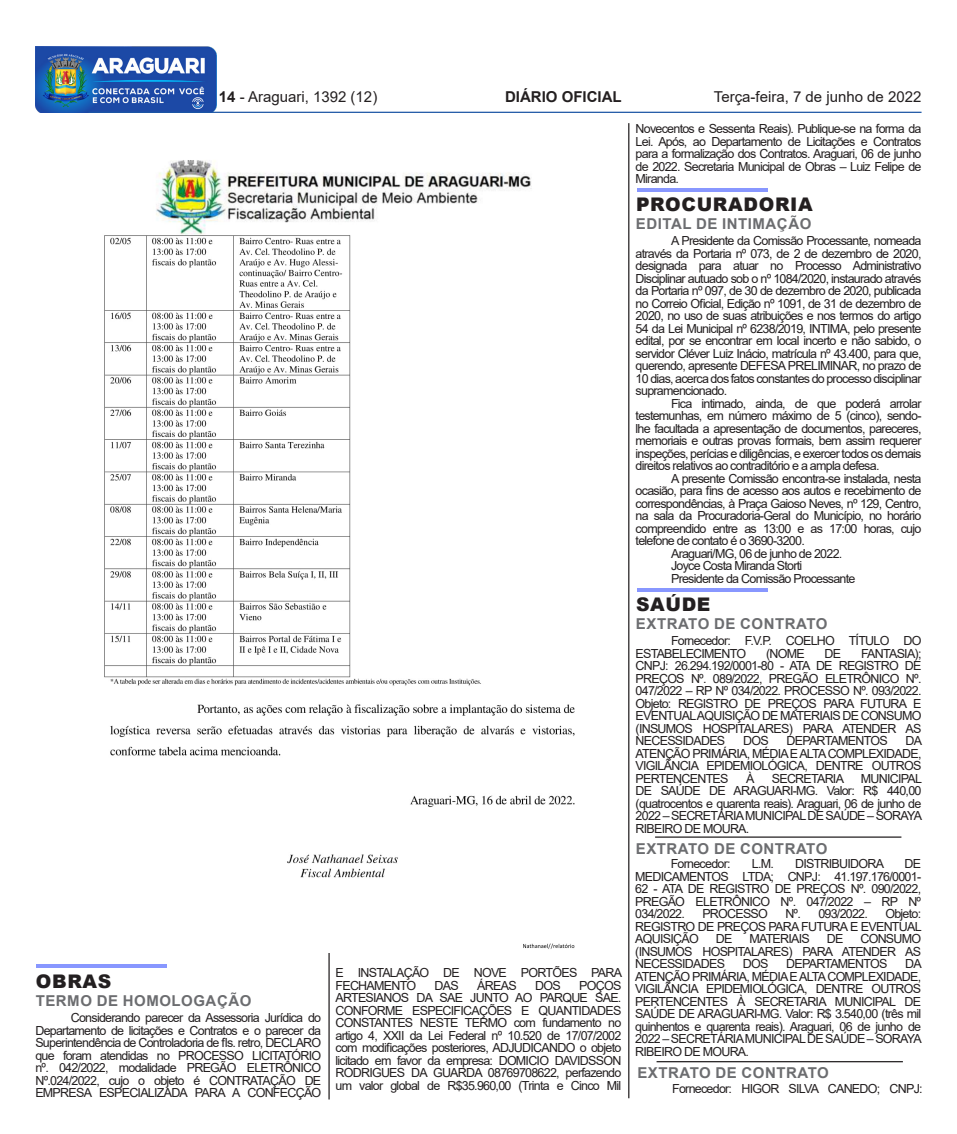
<style>
.page{position:relative;width:957px;height:1134px;background:#fff}
.page>*{position:absolute;margin:0;border:0;box-sizing:border-box;transform-origin:0 0}
.t1{font:900 18.75px "Arial";letter-spacing:.035em;color:#231f20}
.t2{font:700 15px "Arial";letter-spacing:.035em;color:#6c6d70}
.t3{font:15px "Arial";color:#231f20}
.t4{font:700 15px "Arial";color:#231f20}
.t5{font:12.5px/12.5px "Arial";letter-spacing:-.06em;color:#231f20;text-align:justify}
.s1{font-weight:700}
</style>
<div class="page">
<img style="left:35px;top:46px;width:181px;height:66px">
<hr style="left:89px;top:112px;width:832px;height:1px;background:#1c56a5">
<hr style="left:328px;top:124px;width:2px;height:975px;background:#231f20">
<hr style="left:628px;top:123px;width:1px;height:975px;background:#231f20">
<hr style="left:37px;top:964px;width:130px;height:4px;background:#8897ff">
<img style="left:104px;top:124px;width:471px;height:829px">
<hr style="left:637px;top:188px;width:130px;height:4px;background:#8897ff">
<hr style="left:637px;top:588px;width:130px;height:4px;background:#8897ff">
<hr style="left:655px;top:836px;width:246px;height:2px;background:#231f20">
<hr style="left:656px;top:1061px;width:247px;height:1px;background:#231f20">
<p class="t3" style="left:219px;top:87px;width:160px"><span class="s1">14</span> - Araguari, 1392 (12)</p>
<p class="t4" style="left:505px;top:86px;width:118px">DIÁRIO OFICIAL</p>
<p class="t3" style="left:714px;top:87px;width:209px">Terça-feira, 7 de junho de 2022</p>
<p class="t5" style="left:635px;top:123px;width:287px">Novecentos e Sessenta Reais). Publique-se na forma da Lei. Após, ao Departamento de Licitações e Contratos para a formalização dos Contratos. Araguari, 06 de junho de 2022. Secretaria Municipal de Obras – Luiz Felipe de Miranda.</p>
<p class="t1" style="left:636px;top:191px;width:178px">PROCURADORIA</p>
<p class="t2" style="left:636px;top:213px;width:177px">EDITAL DE INTIMAÇÃO</p>
<p class="t5" style="left:635px;top:235px;width:287px;text-indent:35px">A Presidente da Comissão Processante, nomeada através da Portaria nº 073, de 2 de dezembro de 2020, designada para atuar no Processo Administrativo Disciplinar autuado sob o nº 1084/2020, instaurado através da Portaria nº 097, de 30 de dezembro de 2020, publicada no Correio Oficial, Edição nº 1091, de 31 de dezembro de 2020, no uso de suas atribuições e nos termos do artigo 54 da Lei Municipal nº 6238/2019, INTIMA, pelo presente edital, por se encontrar em local incerto e não sabido, o servidor Cléver Luiz Inácio, matrícula nº 43.400, para que, querendo, apresente DEFESA PRELIMINAR, no prazo de 10 dias, acerca dos fatos constantes do processo disciplinar supramencionado.</p>
<p class="t5" style="left:635px;top:397px;width:287px;text-indent:35px">Fica intimado, ainda, de que poderá arrolar testemunhas, em número máximo de 5 (cinco), sendo&shy;lhe facultada a apresentação de documentos, pareceres, memoriais e outras provas formais, bem assim requerer inspeções, perícias e diligências, e exercer todos os demais direitos relativos ao contraditório e a ampla defesa.</p>
<p class="t5" style="left:635px;top:472px;width:287px;text-indent:35px">A presente Comissão encontra-se instalada, nesta ocasião, para fins de acesso aos autos e recebimento de correspondências, à Praça Gaioso Neves, nº 129, Centro, na sala da Procuradoria-Geral do Município, no horário compreendido entre as 13:00 e as 17:00 horas, cujo telefone de contato é o 3690-3200.</p>
<p class="t5" style="left:671px;top:547px;width:173px">Araguari/MG, 06 de junho de 2022.</p>
<p class="t5" style="left:671px;top:560px;width:133px">Joyce Costa Miranda Storti</p>
<p class="t5" style="left:671px;top:572px;width:186px">Presidente da Comissão Processante</p>
<p class="t1" style="left:636px;top:591px;width:76px">SAÚDE</p>
<p class="t2" style="left:636px;top:613px;width:193px">EXTRATO DE CONTRATO</p>
<p class="t1" style="left:36px;top:967px;width:77px">OBRAS</p>
<p class="t2" style="left:36px;top:990px;width:217px">TERMO DE HOMOLOGAÇÃO</p>
<p class="t5" style="left:35px;top:1011px;width:287px;text-indent:35px">Considerando parecer da Assessoria Jurídica do Departamento de licitações e Contratos e o parecer da Superintendência de Controladoria de fls. retro, DECLARO que foram atendidas no PROCESSO LICITATÓRIO nº. 042/2022, modalidade PREGÃO ELETRÔNICO Nº.024/2022, cujo o objeto é CONTRATAÇÃO DE EMPRESA ESPECIALIZADA PARA A CONFECÇÃO</p>
<p class="t5" style="left:335px;top:967px;width:288px">E INSTALAÇÃO DE NOVE PORTÕES PARA<br>FECHAMENTO</p>
<p class="t5" style="left:434px;top:979px;width:26px">DAS</p>
<p class="t5" style="left:477px;top:979px;width:41px">ÁREAS</p>
<p class="t5" style="left:535px;top:979px;width:27px">DOS</p>
<p class="t5" style="left:335px;top:979px;width:287px;text-indent:244px">POÇOS ARTESIANOS DA SAE JUNTO AO PARQUE SAE.<br>CONFORME ESPECIFICAÇÕES E QUANTIDADES CONSTANTES NESTE TERMO com fundamento no artigo 4, XXII da Lei Federal nº 10.520 de 17/07/2002 com modificações posteriores, ADJUDICANDO o objeto licitado em favor da empresa: DOMICIO DAVIDSSON RODRIGUES DA GUARDA 08769708622, perfazendo um valor global de R$35.960,00 (Trinta e Cinco Mil</p>
<p class="t5" style="left:635px;top:635px;width:287px;text-indent:35px">Fornecedor: F.V.P. COELHO TÍTULO DO<br>ESTABELECIMENTO</p>
<p class="t5" style="left:766px;top:647px;width:40px">(NOME</p>
<p class="t5" style="left:824px;top:647px;width:18px">DE</p>
<p class="t5" style="left:635px;top:647px;width:287px;text-indent:225px">FANTASIA); CNPJ: 26.294.192/0001-80 - ATA DE REGISTRO DE PREÇOS Nº. 089/2022, PREGÃO ELETRÔNICO Nº.<br>047/2022 – RP Nº 034/2022. PROCESSO Nº. 093/2022.<br>Objeto: REGISTRO DE PREÇOS PARA FUTURA E EVENTUAL AQUISIÇÃO DE MATERIAIS DE CONSUMO (INSUMOS HOSPITALARES) PARA ATENDER AS NECESSIDADES</p>
<p class="t5" style="left:743px;top:735px;width:27px">DOS</p>
<p class="t5" style="left:786px;top:735px;width:103px">DEPARTAMENTOS</p>
<p class="t5" style="left:635px;top:735px;width:288px;text-indent:270px">DA ATENÇÃO PRIMÁRIA, MÉDIA E ALTA COMPLEXIDADE, VIGILÂNCIA EPIDEMIOLÓGICA, DENTRE OUTROS PERTENCENTES</p>
<p class="t5" style="left:746px;top:772px;width:10px">À</p>
<p class="t5" style="left:772px;top:772px;width:74px">SECRETARIA</p>
<p class="t5" style="left:635px;top:772px;width:288px;text-indent:225px">MUNICIPAL DE SAÚDE DE ARAGUARI-MG. Valor: R$ 440,00 (quatrocentos e quarenta reais). Araguari, 06 de junho de 2022 – SECRETÁRIA MUNICIPAL DE SAÚDE – SORAYA RIBEIRO DE MOURA.</p>
<p class="t2" style="left:636px;top:838px;width:193px">EXTRATO DE CONTRATO</p>
<p class="t5" style="left:671px;top:857px;width:61px">Fornecedor:</p>
<p class="t5" style="left:752px;top:857px;width:24px">L.M.</p>
<p class="t5" style="left:795px;top:857px;width:90px">DISTRIBUIDORA</p>
<p class="t5" style="left:635px;top:857px;width:287px;text-indent:269px">DE MEDICAMENTOS LTDA; CNPJ: 41.197.176/0001- 62 - ATA DE REGISTRO DE PREÇOS Nº. 090/2022, PREGÃO ELETRÔNICO Nº. 047/2022 – RP Nº 034/2022.</p>
<p class="t5" style="left:635px;top:907px;width:288px;text-indent:250px">Objeto:<br>REGISTRO DE PREÇOS PARA FUTURA E EVENTUAL AQUISIÇÃO</p>
<p class="t5" style="left:702px;top:907px;width:67px">PROCESSO</p>
<p class="t5" style="left:785px;top:907px;width:84px">Nº. 093/2022.</p>
<p class="t5" style="left:635px;top:932px;width:287px;text-indent:225px">CONSUMO (INSUMOS HOSPITALARES) PARA ATENDER AS NECESSIDADES</p>
<p class="t5" style="left:716px;top:932px;width:18px">DE</p>
<p class="t5" style="left:749px;top:932px;width:62px">MATERIAIS</p>
<p class="t5" style="left:827px;top:932px;width:18px">DE</p>
<p class="t5" style="left:743px;top:957px;width:27px">DOS</p>
<p class="t5" style="left:786px;top:957px;width:103px">DEPARTAMENTOS</p>
<p class="t5" style="left:635px;top:957px;width:288px;text-indent:270px">DA ATENÇÃO PRIMÁRIA, MÉDIA E ALTA COMPLEXIDADE, VIGILÂNCIA EPIDEMIOLÓGICA, DENTRE OUTROS PERTENCENTES À SECRETARIA MUNICIPAL DE SAÚDE DE ARAGUARI-MG. Valor: R$ 3.540,00 (três mil quinhentos e quarenta reais). Araguari, 06 de junho de 2022 – SECRETÁRIA MUNICIPAL DE SAÚDE – SORAYA RIBEIRO DE MOURA.</p>
<p class="t2" style="left:637px;top:1062px;width:193px">EXTRATO DE CONTRATO</p>
<p class="t5" style="left:672px;top:1082px;width:252px">Fornecedor: HIGOR SILVA CANEDO; CNPJ:</p>
</div>
